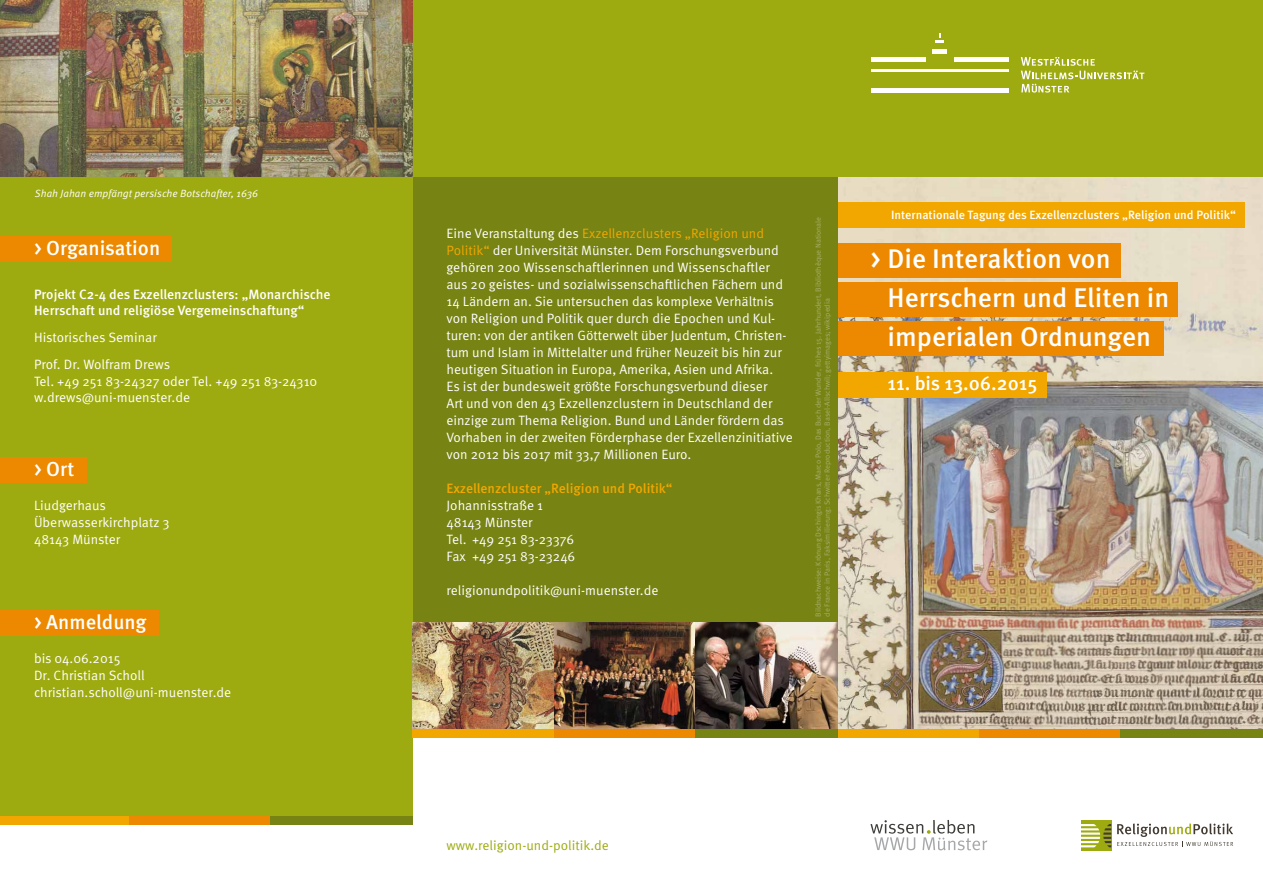
<style>
.page{position:relative;width:1263px;height:893px;background:#fff}
.page>*{position:absolute;margin:0;border:0;box-sizing:border-box;transform-origin:0 0}
.t1{font:500 27px/39px "Meta OT";color:#fff}
.t2{font:500 20.25px "Meta OT";color:#fff}
.t3{font:500 19.5px "Meta OT";color:#fff}
.t4{font:13.5px/17px "Meta OT";color:#fff}
.t5{font:500 13.5px/16.2px "Meta OT";color:#fff}
.t6{font:500 13.5px "Meta OT";color:#f1a700}
.t7{font:13.5px "Meta OT";color:#9eab10}
.t8{font:500 12px "Meta OT";color:#fff}
.t9{font:italic 10.5px "Meta OT";color:#fff}
.t10{font:7.5px/9px "Meta OT";color:#abaf6c}
.s1{color:#f1a700}
</style>
<div class="page">
<img style="left:838px;top:176px;width:425px;height:553px">
<div style="left:831px;top:202px;width:413px;height:26px;background:#f1a700"></div>
<div style="left:832px;top:243px;width:289px;height:34px;background:#ec8900"></div>
<div style="left:830px;top:283px;width:348px;height:34px;background:#ec8900"></div>
<div style="left:830px;top:322px;width:334px;height:34px;background:#ec8900"></div>
<div style="left:814px;top:372px;width:232px;height:25px;background:#f1a700"></div>
<div style="left:0;top:0;width:838px;height:733px;background:#778313"></div>
<div style="left:0;top:0;width:412px;height:821px;background:#9eab10"></div>
<div style="left:0;top:0;width:1263px;height:176px;background:#9eab10"></div>
<img style="left:412px;top:623px;width:426px;height:106px">
<img style="left:554px;top:623px;width:142px;height:106px">
<div style="left:0;top:816px;width:129px;height:9px;background:#f1a700"></div>
<div style="left:129px;top:816px;width:141px;height:9px;background:#ec8900"></div>
<div style="left:270px;top:816px;width:142px;height:9px;background:#778313"></div>
<div style="left:412px;top:729px;width:142px;height:9px;background:#f1a700"></div>
<div style="left:554px;top:729px;width:142px;height:9px;background:#ec8900"></div>
<div style="left:696px;top:729px;width:142px;height:9px;background:#778313"></div>
<div style="left:838px;top:729px;width:141px;height:9px;background:#f1a700"></div>
<div style="left:979px;top:729px;width:142px;height:9px;background:#ec8900"></div>
<svg style="left:1117px;top:823px;width:116px;height:24px"></svg>
<div style="left:1081px;top:820px;width:30px;height:30px;background:#9eab10"></div>
<svg style="left:1081px;top:824px;width:30px;height:23px"></svg>
<div style="left:953px;top:57px;width:55px;height:5px;background:#fff"></div>
<svg style="left:1021px;top:57px;width:123px;height:36px"></svg>
<div style="left:871px;top:57px;width:55px;height:5px;background:#fff"></div>
<hr style="left:871px;top:88px;width:137px;height:4px;background:#fff">
<hr style="left:933px;top:49px;width:14px;height:4px;background:#fff">
<hr style="left:871px;top:70px;width:137px;height:2px;background:#fff">
<svg style="left:935px;top:34px;width:9px;height:8px"></svg>
<div style="left:1121px;top:729px;width:142px;height:9px;background:#778313"></div>
<svg style="left:870px;top:820px;width:117px;height:30px"></svg>
<div style="left:0;top:236px;width:171px;height:26px;background:#ec8900"></div>
<div style="left:0;top:611px;width:159px;height:25px;background:#ec8900"></div>
<div style="left:0;top:458px;width:87px;height:25px;background:#ec8900"></div>
<img style="left:0;top:0;width:412px;height:176px">
<p class="t9" style="left:35px;top:187px;width:225px">Shah Jahan empfängt persische Botschafter, 1636</p>
<h2 class="t2" style="left:34px;top:236px;width:128px">&gt; Organisation</h2>
<p class="t5" style="left:34px;top:287px;width:298px">Projekt C2-4 des Exzellenzclusters: „Monarchische<br>Herrschaft und religiöse Vergemeinschaftung“</p>
<p class="t4" style="left:34px;top:324px;width:138px;line-height:27px">Historisches Seminar<br>Prof. Dr. Wolfram Drews</p>
<p class="t4" style="left:34px;top:373px;width:285px;line-height:16.2px">Tel. +49 251 83-24327 oder Tel. +49 251 83-24310 w.drews@uni-muenster.de</p>
<h2 class="t2" style="left:34px;top:457px;width:42px">&gt; Ort</h2>
<p class="t4" style="left:34px;top:497px;width:137px">Liudgerhaus<br>Überwasserkirchplatz 3<br>48143 Münster</p>
<h2 class="t2" style="left:34px;top:610px;width:114px">&gt; Anmeldung</h2>
<p class="t4" style="left:34px;top:650px;width:199px">bis 04.06.2015<br>Dr. Christian Scholl christian.scholl@uni-muenster.de</p>
<p class="t4" style="left:446px;top:225px;width:348px">Eine Veranstaltung des <span class="s1">Exzellenzclusters „Religion und Politik“</span> der Universität Münster. Dem Forschungsverbund gehören 200 Wissenschaftlerinnen und Wissenschaftler aus 20 geistes- und sozialwissenschaftlichen Fächern und 14 Ländern an. Sie untersuchen das komplexe Verhältnis von Religion und Politik quer durch die Epochen und Kul&shy;turen: von der antiken Götterwelt über Judentum, Christen&shy;tum und Islam in Mittelalter und früher Neuzeit bis hin zur heutigen Situation in Europa, Amerika, Asien und Afrika.<br>Es ist der bundesweit größte Forschungsverbund dieser<br>Art und von den 43 Exzellenzclustern in Deutschland der einzige zum Thema Religion. Bund und Länder fördern das Vorhaben in der zweiten Förderphase der Exzellenzinitiative von 2012 bis 2017 mit 33,7 Millionen Euro.</p>
<p class="t6" style="left:446px;top:480px;width:228px">Exzellenzcluster „Religion und Politik“</p>
<p class="t4" style="left:446px;top:497px;width:130px">Johannisstraße 1<br>48143 Münster<br>Tel. +49 251 83-23376<br>Fax +49 251 83-23246</p>
<p class="t4" style="left:446px;top:582px;width:213px">religionundpolitik@uni-muenster.de</p>
<p class="t10" style="left:814px;top:617px;width:401px;rotate:-90deg">Bildnachweise: Krönung Dschingis Khans, Marco Polo, Das Buch der Wunder, frühes 15. Jahrhundert, Bibliothèque Nationale de France in Paris, Faksimilierung: Schwitter Reproduction, Basel-Allschwil; gettyimages; wikipedia</p>
<p class="t8" style="left:891px;top:207px;width:346px">Internationale Tagung des Exzellenzclusters „Religion und Politik“</p>
<h1 class="t1" style="left:887px;top:240px;width:283px;text-indent:-17px">&gt; Die Interaktion von<br>Herrschern und Eliten in imperialen Ordnungen</h1>
<h3 class="t3" style="left:887px;top:371px;width:152px">11. bis 13.06.2015</h3>
<p class="t7" style="left:446px;top:838px;width:164px">www.religion-und-politik.de</p>
</div>
